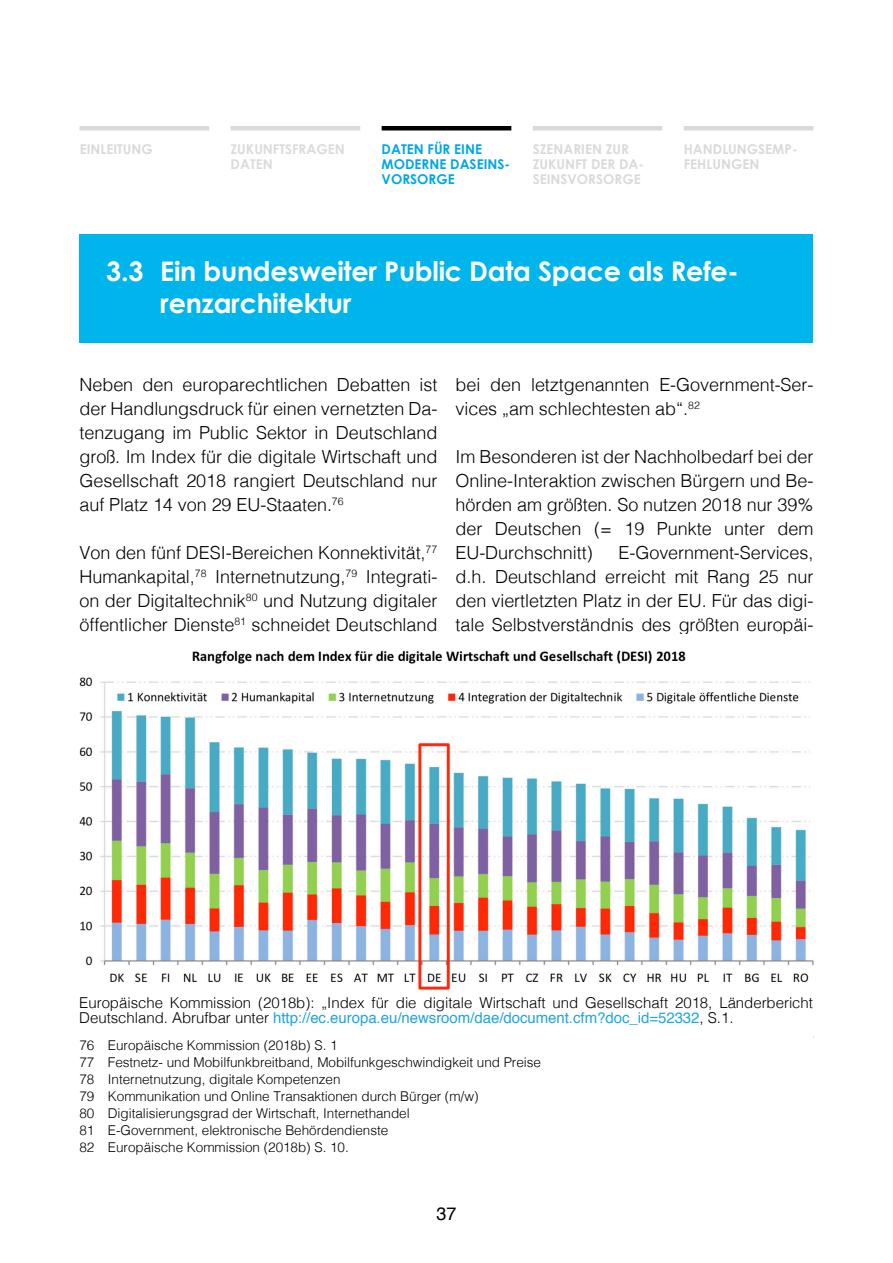
<style>
.page{position:relative;width:893px;height:1263px;background:#fff}
.page>*{position:absolute;margin:0;border:0;box-sizing:border-box;transform-origin:0 0}
.t1{font:700 27px/32.4px "Century Gothic";letter-spacing:-.01em;color:#fff}
.Fließtext{font:300 18px/24px "Helvetica";letter-spacing:-.005em;color:#000;text-align:justify}
.Seitenzahl{font:18px "Helvetica";color:#000}
.Fließtext-2{font:300 15px/15px "Helvetica";letter-spacing:-.005em;color:#000}
.Fußnote{font:300 13.5px "Helvetica";letter-spacing:-.005em;color:#000}
.t2{font:700 13.5px/15px "Century Gothic";color:#dadad9}
.t3{font:700 13.5px/15px "Century Gothic";color:#00a6e7}
.t4{font:700 13.5px/15px "Century Gothic";color:#dadada}
.t5{font:700 13.5px/15px "Century Gothic";color:#dbdbd9}
.s1{font-weight:400;color:#1fa5df}
</style>
<div class="page">
<hr style="left:80px;top:126px;width:129px;height:4px;background:#dadad9">
<hr style="left:684px;top:126px;width:129px;height:4px;background:#dadad9">
<hr style="left:533px;top:126px;width:129px;height:4px;background:#dadad9">
<hr style="left:382px;top:126px;width:129px;height:4px;background:#000">
<hr style="left:231px;top:126px;width:129px;height:4px;background:#dbdbd9">
<div style="left:79px;top:234px;width:734px;height:108px;background:#00b5eb"></div>
<img style="left:79px;top:650px;width:734px;height:340px">
<p class="t3" style="left:382px;top:141px;width:130px">DATEN FÜR EINE<br>MODERNE DASEINS-<br>VORSORGE</p>
<p class="t2" style="left:80px;top:141px;width:75px">EINLEITUNG</p>
<p class="t2" style="left:533px;top:141px;width:113px">SZENARIEN ZUR<br>ZUKUNFT DER DA-<br>SEINSVORSORGE</p>
<p class="t5" style="left:231px;top:141px;width:116px">ZUKUNFTSFRAGEN<br>DATEN</p>
<p class="t4" style="left:684px;top:141px;width:115px">HANDLUNGSEMP-<br>FEHLUNGEN</p>
<p class="t1" style="left:160px;top:253px;width:580px;text-indent:-54px">3.3 Ein bundesweiter Public Data Space als Refe&shy;renzarchitektur</p>
<p class="Fließtext" style="left:80px;top:371px;width:359px">Neben den europarechtlichen Debatten ist der Handlungsdruck für einen vernetzten Da&shy;tenzugang im Public Sektor in Deutschland groß. Im Index für die digitale Wirtschaft und Gesellschaft 2018 rangiert Deutschland nur auf Platz 14 von 29 EU-Staaten.<sup>76</sup></p>
<p class="Fließtext" style="left:80px;top:539px;width:359px">Von den fünf DESI-Bereichen Konnektivität,<sup>77<br></sup>Humankapital,<sup>78</sup> Internetnutzung,<sup>79</sup> Integrati&shy;on der Digitaltechnik<sup>80</sup> und Nutzung digitaler öffentlicher Dienste<sup>81</sup> schneidet Deutschland</p>
<p class="Fließtext" style="left:455px;top:371px;width:359px">bei den letztgenannten E-Government-Ser&shy;vices „am schlechtesten ab“.<sup>82</sup></p>
<p class="Fließtext" style="left:455px;top:443px;width:359px">Im Besonderen ist der Nachholbedarf bei der Online-Interaktion zwischen Bürgern und Be&shy;hörden am größten. So nutzen 2018 nur 39% der Deutschen (= 19 Punkte unter dem EU-Durchschnitt)</p>
<p class="Fließtext" style="left:455px;top:539px;width:359px;text-indent:163px">E-Government-Services, d.h. Deutschland erreicht mit Rang 25 nur den viertletzten Platz in der EU. Für das digi&shy;tale Selbstverständnis des größten europäi-</p>
<p class="Fließtext-2" style="left:79px;top:994px;width:735px">Europäische Kommission (2018b): „Index für die digitale Wirtschaft und Gesellschaft 2018, Länderbericht<br>Deutschland. Abrufbar unter <span class="s1">http://ec.europa.eu/newsroom/dae/document.cfm?doc_id=52332</span>, S.1.</p>
<p class="Fußnote" style="left:80px;top:1034px;width:260px">76 Europäische Kommission (2018b) S. 1</p>
<p class="Fußnote" style="left:80px;top:1051px;width:463px">77 Festnetz- und Mobilfunkbreitband, Mobilfunkgeschwindigkeit und Preise</p>
<p class="Fußnote" style="left:80px;top:1068px;width:263px">78 Internetnutzung, digitale Kompetenzen</p>
<p class="Fußnote" style="left:80px;top:1085px;width:400px">79 Kommunikation und Online Transaktionen durch Bürger (m/w)</p>
<p class="Fußnote" style="left:80px;top:1102px;width:332px">80 Digitalisierungsgrad der Wirtschaft, Internethandel</p>
<p class="Fußnote" style="left:80px;top:1119px;width:310px">81 E-Government, elektronische Behördendienste</p>
<p class="Fußnote" style="left:80px;top:1136px;width:271px">82 Europäische Kommission (2018b) S. 10.</p>
<p class="Seitenzahl" style="left:436px;top:1199px;width:22px">37</p>
</div>
